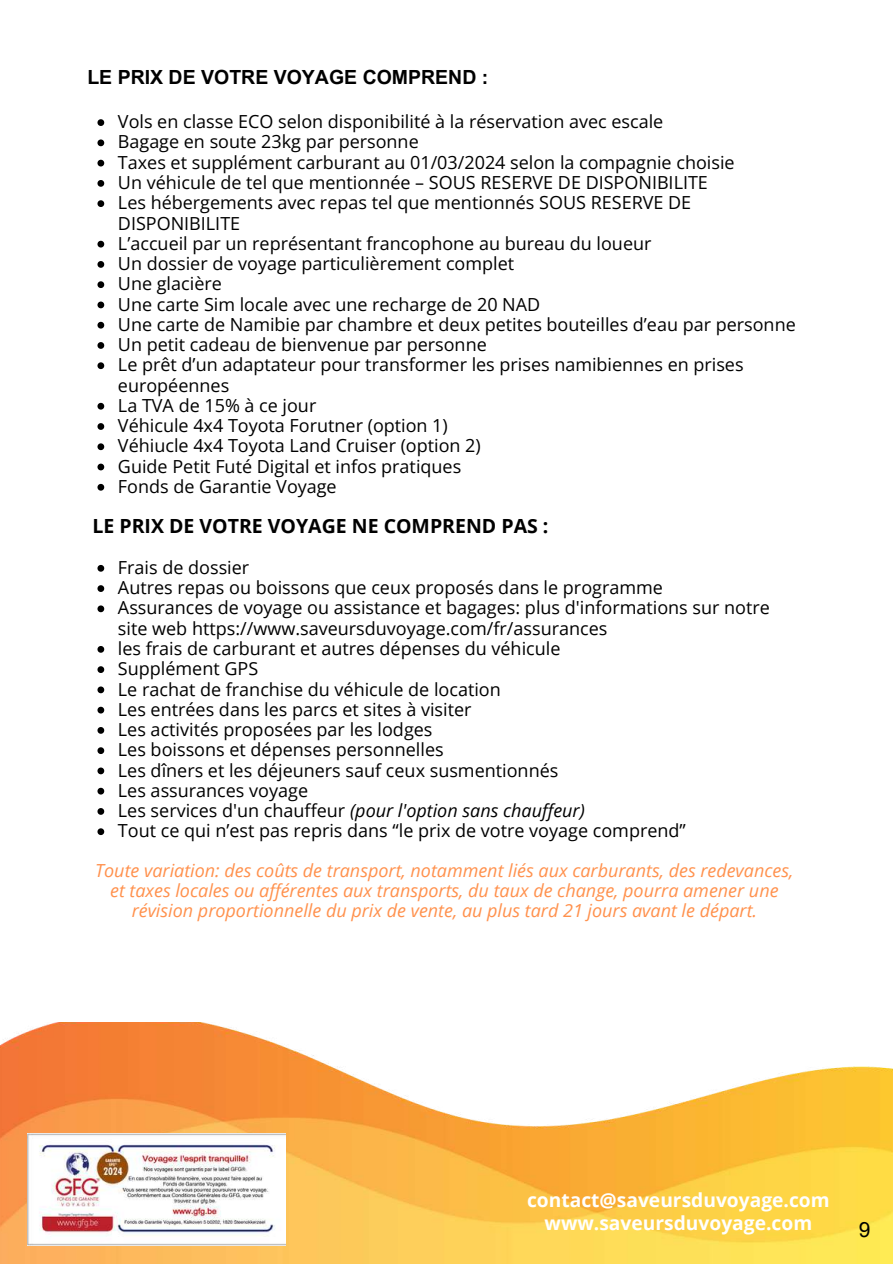
<style>
.page{position:relative;width:893px;height:1264px;background:#fff}
.page>*{position:absolute;margin:0;border:0;box-sizing:border-box;transform-origin:0 0}
.t1{font:700 19.5px "Open Sans";color:#000}
.t2{font:700 19.5px "Arial MT Pro";color:#000}
.t3{font:700 19.2px/23px "Open Sans";color:#fff;text-align:center}
.t4{font:18px/20.2px "Open Sans";color:#000}
.t5{font:italic 18px/20.2px "Open Sans";color:#ff914d;text-align:center}
.s1{font-style:italic}
</style>
<div class="page">
<img style="left:0;top:1022px;width:892px;height:240px">
<img style="left:27px;top:1133px;width:258px;height:112px">
<svg style="left:97px;top:119px;width:7px;height:7px"></svg>
<svg style="left:97px;top:139px;width:7px;height:7px"></svg>
<svg style="left:97px;top:160px;width:7px;height:6px"></svg>
<svg style="left:97px;top:180px;width:7px;height:7px"></svg>
<svg style="left:97px;top:200px;width:7px;height:7px"></svg>
<svg style="left:97px;top:241px;width:7px;height:6px"></svg>
<svg style="left:97px;top:261px;width:7px;height:7px"></svg>
<svg style="left:97px;top:281px;width:7px;height:7px"></svg>
<svg style="left:97px;top:301px;width:7px;height:7px"></svg>
<svg style="left:97px;top:322px;width:7px;height:6px"></svg>
<svg style="left:97px;top:342px;width:7px;height:7px"></svg>
<svg style="left:97px;top:362px;width:7px;height:7px"></svg>
<svg style="left:97px;top:403px;width:7px;height:6px"></svg>
<svg style="left:97px;top:423px;width:7px;height:7px"></svg>
<svg style="left:97px;top:443px;width:7px;height:7px"></svg>
<svg style="left:97px;top:463px;width:7px;height:7px"></svg>
<svg style="left:97px;top:484px;width:7px;height:6px"></svg>
<svg style="left:97px;top:565px;width:7px;height:6px"></svg>
<svg style="left:97px;top:585px;width:7px;height:7px"></svg>
<svg style="left:97px;top:605px;width:7px;height:7px"></svg>
<svg style="left:97px;top:646px;width:7px;height:6px"></svg>
<svg style="left:97px;top:666px;width:7px;height:7px"></svg>
<svg style="left:97px;top:686px;width:7px;height:7px"></svg>
<svg style="left:97px;top:706px;width:7px;height:7px"></svg>
<svg style="left:97px;top:727px;width:7px;height:6px"></svg>
<svg style="left:97px;top:747px;width:7px;height:7px"></svg>
<svg style="left:97px;top:767px;width:7px;height:7px"></svg>
<svg style="left:97px;top:787px;width:7px;height:7px"></svg>
<svg style="left:97px;top:808px;width:7px;height:6px"></svg>
<svg style="left:97px;top:828px;width:7px;height:7px"></svg>
<p class="t2" style="left:87px;top:70px;width:402px">LE PRIX DE VOTRE VOYAGE COMPREND :</p>
<p class="t4" style="left:118px;top:111px;width:679px">Vols en classe ECO selon disponibilité à la réservation avec escale<br>Bagage en soute 23kg par personne<br>Taxes et supplément carburant au 01/03/2024 selon la compagnie choisie<br>Un véhicule de tel que mentionnée – SOUS RESERVE DE DISPONIBILITE<br>Les hébergements avec repas tel que mentionnés SOUS RESERVE DE DISPONIBILITE<br>L’accueil par un représentant francophone au bureau du loueur<br>Un dossier de voyage particulièrement complet<br>Une glacière<br>Une carte Sim locale avec une recharge de 20 NAD<br>Une carte de Namibie par chambre et deux petites bouteilles d’eau par personne Un petit cadeau de bienvenue par personne<br>Le prêt d’un adaptateur pour transformer les prises namibiennes en prises européennes<br>La TVA de 15% à ce jour<br>Véhicule 4x4 Toyota Forutner (option 1)<br>Véhiucle 4x4 Toyota Land Cruiser (option 2)<br>Guide Petit Futé Digital et infos pratiques<br>Fonds de Garantie Voyage</p>
<p class="t1" style="left:92px;top:512px;width:457px">LE PRIX DE VOTRE VOYAGE NE COMPREND PAS :</p>
<p class="t4" style="left:118px;top:557px;width:653px">Frais de dossier<br>Autres repas ou boissons que ceux proposés dans le programme<br>Assurances de voyage ou assistance et bagages: plus d'informations sur notre site web https://www.saveursduvoyage.com/fr/assurances<br>les frais de carburant et autres dépenses du véhicule<br>Supplément GPS<br>Le rachat de franchise du véhicule de location<br>Les entrées dans les parcs et sites à visiter<br>Les activités proposées par les lodges<br>Les boissons et dépenses personnelles<br>Les dîners et les déjeuners sauf ceux susmentionnés<br>Les assurances voyage<br>Les services d'un chauffeur <span class="s1">(pour l'option sans chauffeur)<br></span>Tout ce qui n’est pas repris dans “le prix de votre voyage comprend”</p>
<p class="t5" style="left:95px;top:859px;width:699px">Toute variation: des coûts de transport, notamment liés aux carburants, des redevances, et taxes locales ou afférentes aux transports, du taux de change, pourra amener une révision proportionnelle du prix de vente, au plus tard 21 jours avant le départ.</p>
<p class="t3" style="left:527px;top:1188px;width:304px">contact@saveursduvoyage.com www.saveursduvoyage.com</p>
</div>
